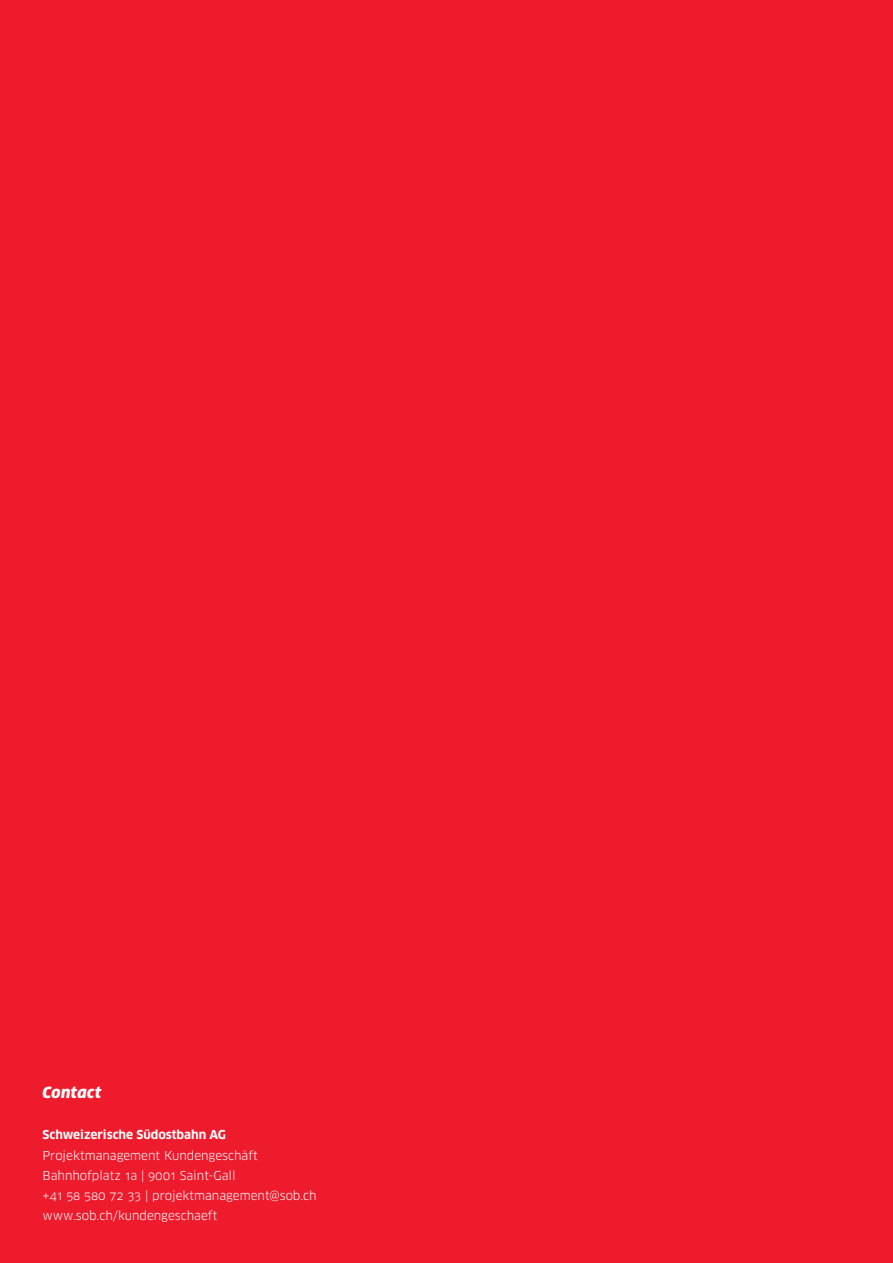
<style>
.page{position:relative;width:893px;height:1263px;background:#ee1b2d}
.page>*{position:absolute;margin:0;border:0;box-sizing:border-box;transform-origin:0 0}
.t1{font:italic 900 15px "Clan OT";letter-spacing:.025em;color:#fff}
.t2{font:12px/20.2px "Clan OT";color:#fff}
.t3{font:700 12px "Clan OT";color:#fff}
</style>
<div class="page">
<p class="t1" style="left:43px;top:1084px;width:60px">Contact</p>
<p class="t3" style="left:43px;top:1128px;width:185px">Schweizerische Südostbahn AG</p>
<p class="t2" style="left:43px;top:1145px;width:276px">Projektmanagement Kundengeschäft Bahnhofplatz 1a | 9001 Saint-Gall<br>+41 58 580 72 33 | projektmanagement@sob.ch www.sob.ch/kundengeschaeft</p>
</div>
